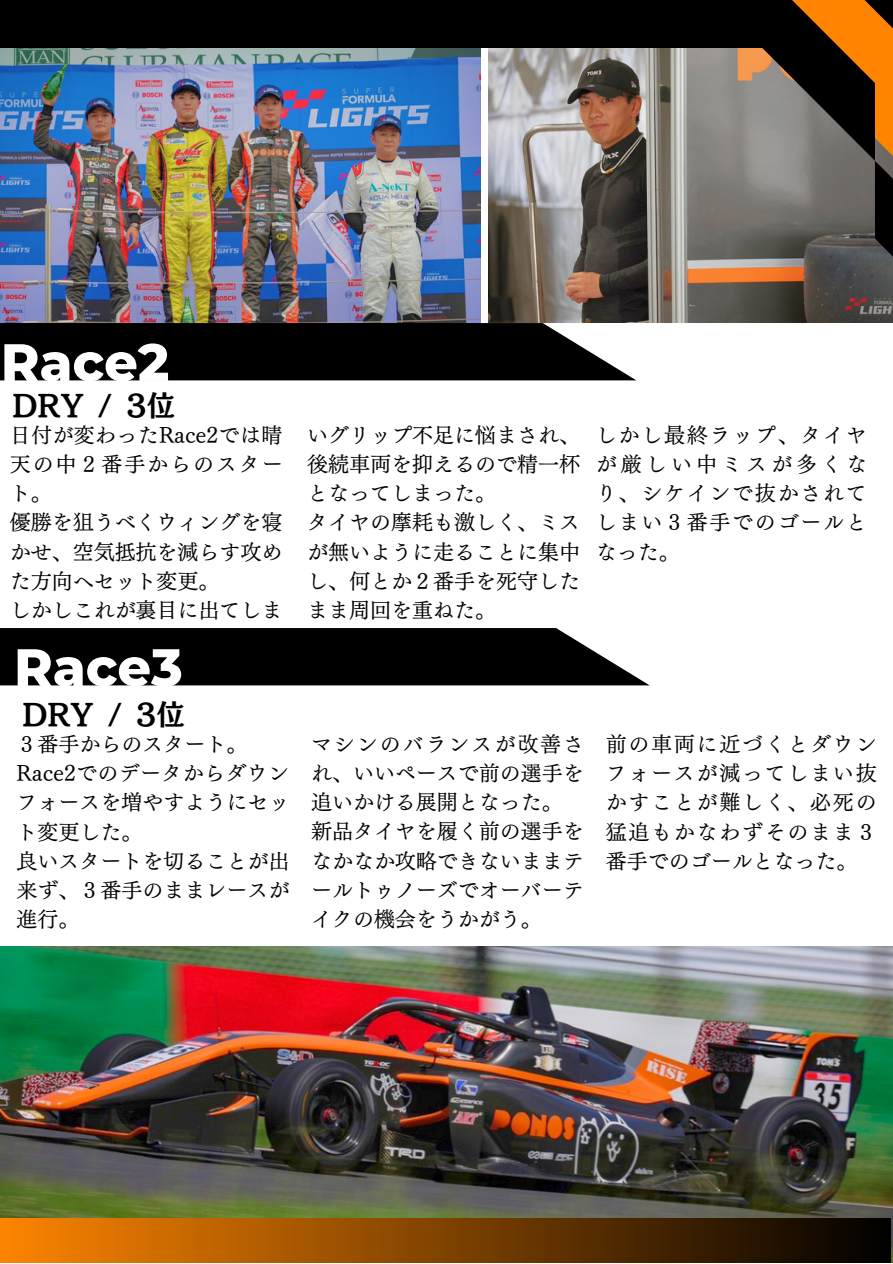
<style>
.page{position:relative;width:893px;height:1264px;background:#fff}
.page>*{position:absolute;margin:0;border:0;box-sizing:border-box;transform-origin:0 0}
.t1{font:800 52.5px "Montserrat";color:#fff}
.t2{font:28.5px "TEST Mode Min B B";color:#000}
.t3{font:21px/29.2px "Canva UD Mincho Pr 6 N M";color:#000;text-align:justify}
</style>
<div class="page">
<img style="left:488px;top:47px;width:202px;height:275px">
<img style="left:0;top:48px;width:480px;height:275px">
<img style="left:0;top:946px;width:892px;height:316px">
<div style="left:0;top:0;width:892px;height:47px;background:#000"></div>
<svg style="left:690px;top:0;width:202px;height:323px;background:#6b5b4a"></svg>
<div style="left:0;top:1218px;width:890px;height:44px;background:linear-gradient(to right,#fd8400,#010000)"></div>
<svg style="left:0;top:323px;width:636px;height:57px;background:#121212"></svg>
<svg style="left:0;top:628px;width:649px;height:57px;background:#121212"></svg>
<p class="t1" style="left:1px;top:330px;width:170px">Race2</p>
<p class="t2" style="left:13px;top:391px;width:164px">DRY / 3位</p>
<p class="t3" style="left:10px;top:420px;width:275px">日付が変わったRace2では晴天の中２番手からのスタート。</p>
<p class="t3" style="left:10px;top:507px;width:274px">優勝を狙うべくウィングを寝かせ、空気抵抗を減らす攻めた方向へセット変更。</p>
<p class="t3" style="left:10px;top:595px;width:274px">しかしこれが裏目に出てしま</p>
<p class="t1" style="left:14px;top:635px;width:170px">Race3</p>
<p class="t2" style="left:23px;top:700px;width:164px">DRY / 3位</p>
<p class="t3" style="left:17px;top:729px;width:232px">３番手からのスタート。</p>
<p class="t3" style="left:17px;top:758px;width:274px">Race2でのデータからダウンフォースを増やすようにセット変更した。</p>
<p class="t3" style="left:17px;top:846px;width:274px">良いスタートを切ることが出来ず、３番手のままレースが進行。</p>
<p class="t3" style="left:307px;top:420px;width:274px">いグリップ不足に悩まされ、後続車両を抑えるので精一杯となってしまった。</p>
<p class="t3" style="left:307px;top:507px;width:274px">タイヤの摩耗も激しく、ミスが無いように走ることに集中し、何とか２番手を死守したまま周回を重ねた。</p>
<p class="t3" style="left:596px;top:420px;width:273px">しかし最終ラップ、タイヤが厳しい中ミスが多くなり、シケインで抜かされてしまい３番手でのゴールとなった。</p>
<p class="t3" style="left:311px;top:729px;width:275px">マシンのバランスが改善され、いいペースで前の選手を追いかける展開となった。</p>
<p class="t3" style="left:311px;top:816px;width:274px">新品タイヤを履く前の選手をなかなか攻略できないままテールトゥノーズでオーバーテイクの機会をうかがう。</p>
<p class="t3" style="left:605px;top:729px;width:272px">前の車両に近づくとダウンフォースが減ってしまい抜かすことが難しく、必死の猛追もかなわずそのまま３番手でのゴールとなった。</p>
</div>
